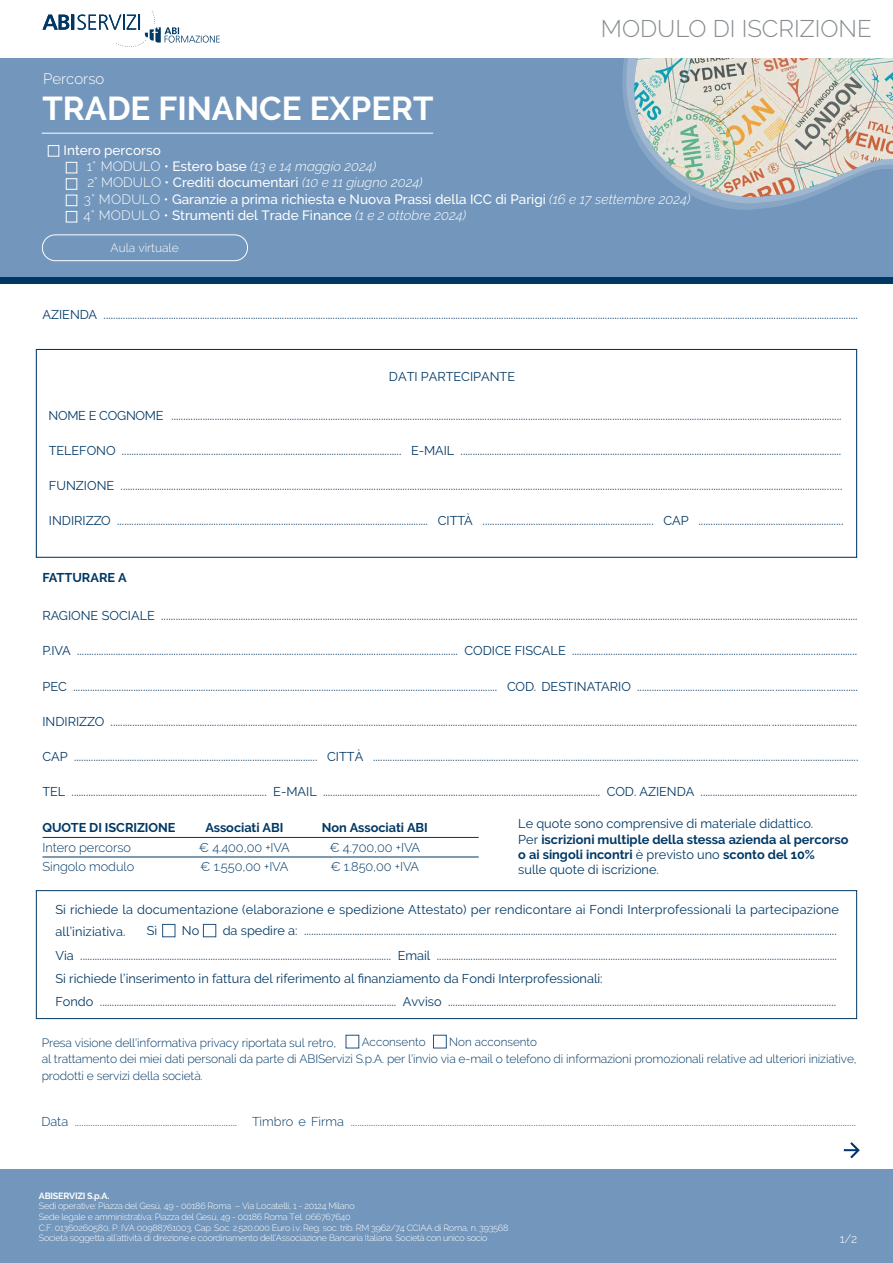
<style>
.page{position:relative;width:893px;height:1263px;background:#fff}
.page>*{position:absolute;margin:0;border:0;box-sizing:border-box;transform-origin:0 0}
.t1{font:700 33px "Raleway";color:#fff}
.t2{font:300 24px "Raleway";color:#868c90}
.t3{font:300 15px "Raleway";color:#fff}
.t4{font:500 13.5px/16.4px "Raleway";color:#fff}
.t5{font:12.75px/23.5px "Raleway";color:#003865}
.t6{font:300 12.75px "Raleway";letter-spacing:-.005em;color:#003865}
.t7{font:12.75px "Raleway";letter-spacing:-.02em;color:#003865}
.t8{font:700 12.75px "Raleway";letter-spacing:-.005em;color:#003865}
.t9{font:300 12px/16.5px "Raleway";letter-spacing:-.01em;color:#003865}
.t10{font:300 12px "Raleway";color:#fff}
.t11{font:300 11.7px "Raleway";color:#003865}
.t12{font:300 9px/10.6px "Raleway";letter-spacing:-.025em;color:#fff}
.t13{font:700 9px "Raleway";letter-spacing:-.025em;color:#fff}
.s1{font-weight:300}
.s2{font-weight:300;font-style:italic}
.s3{font-weight:700}
</style>
<div class="page">
<div style="left:0;top:57px;width:893px;height:223px;background:#7296bc"></div>
<svg style="left:716px;top:205px;width:67px;height:5px"></svg>
<svg style="left:700px;top:199px;width:105px;height:6px"></svg>
<svg style="left:622px;top:57px;width:9px;height:71px"></svg>
<img style="left:631px;top:57px;width:262px;height:142px">
<div style="left:0;top:277px;width:893px;height:7px;background:#003865"></div>
<div style="left:162px;top:924px;width:13px;height:13px;border:1px solid #215380"></div>
<div style="left:203px;top:924px;width:13px;height:13px;border:1px solid #215380"></div>
<div style="left:36px;top:890px;width:821px;height:129px;border:1px solid #003865"></div>
<div style="left:0;top:1169px;width:893px;height:94px;background:#7296bc"></div>
<div style="left:36px;top:349px;width:821px;height:209px;border:1px solid #003865"></div>
<div style="left:433px;top:1035px;width:13px;height:13px;background:#fff;border:1px solid #215380"></div>
<div style="left:42px;top:235px;width:206px;height:26px;border:1px solid #fff;border-radius:13px"></div>
<hr style="left:42px;top:133px;width:391px;height:1px;background:#fff">
<hr style="left:43px;top:837px;width:436px;height:1px;background:#003865">
<hr style="left:43px;top:857px;width:436px;height:1px;background:#003865">
<div style="left:48px;top:145px;width:11px;height:12px;border:1px solid #fff"></div>
<div style="left:66px;top:162px;width:11px;height:11px;border:1px solid #fff"></div>
<div style="left:66px;top:178px;width:11px;height:12px;border:1px solid #fff"></div>
<div style="left:66px;top:195px;width:11px;height:11px;border:1px solid #fff"></div>
<div style="left:66px;top:211px;width:11px;height:11px;border:1px solid #fff"></div>
<svg style="left:43px;top:11px;width:177px;height:36px"></svg>
<svg style="left:844px;top:1142px;width:16px;height:16px"></svg>
<p class="t3" style="left:43px;top:70px;width:63px">Percorso</p>
<h2 class="t2" style="left:601px;top:15px;width:272px">MODULO DI ISCRIZIONE</h2>
<h1 class="t1" style="left:42px;top:90px;width:393px">TRADE FINANCE EXPERT</h1>
<p class="t4" style="left:84px;top:142px;width:608px;text-indent:-20px">Intero percorso<br><span class="s1">1° MODULO •</span> Estero base <span class="s2">(13 e 14 maggio 2024)<br></span><span class="s1">2° MODULO •</span> Crediti documentari <span class="s2">(10 e 11 giugno 2024)<br></span><span class="s1">3° MODULO •</span> Garanzie a prima richiesta e Nuova Prassi della ICC di Parigi <span class="s2">(16 e 17 settembre 2024)<br></span><span class="s1">4° MODULO •</span> Strumenti del Trade Finance <span class="s2">(1 e 2 ottobre 2024)</span></p>
<p class="t10" style="left:111px;top:241px;width:70px">Aula virtuale</p>
<p class="t5" style="left:42px;top:303px;width:817px">AZIENDA .........................................................................................................................................................................................................................................................................................................................</p>
<p class="t5" style="left:389px;top:365px;width:128px">DATI PARTECIPANTE</p>
<p class="t7" style="left:48px;top:408px;width:795px">NOME E COGNOME ......................................................................................................................................................................................................................................................................................</p>
<p class="t5" style="left:49px;top:439px;width:794px">TELEFONO .................................................................................................................... E-MAIL ..............................................................................................................................................................</p>
<p class="t5" style="left:49px;top:474px;width:795px">FUNZIONE ...........................................................................................................................................................................................................................................................................................................</p>
<p class="t5" style="left:49px;top:509px;width:796px">INDIRIZZO ................................................................................................................................. CITTÀ ....................................................................... CAP ............................................................</p>
<p class="t8" style="left:42px;top:570px;width:86px">FATTURARE A</p>
<p class="t5" style="left:42px;top:604px;width:817px">RAGIONE SOCIALE .................................................................................................................................................................................................................................................................................................</p>
<p class="t5" style="left:42px;top:639px;width:816px">P.IVA .............................................................................................................................................................. CODICE FISCALE ......................................................................................................................</p>
<p class="t5" style="left:42px;top:674px;width:817px">PEC ................................................................................................................................................................................ COD. DESTINATARIO ...........................................................................................</p>
<p class="t5" style="left:42px;top:709px;width:816px">INDIRIZZO .....................................................................................................................................................................................................................................................................................................................</p>
<p class="t5" style="left:42px;top:745px;width:817px">CAP ..................................................................................................... CITTÀ .........................................................................................................................................................................................................</p>
<p class="t5" style="left:42px;top:780px;width:816px">TEL ................................................................................. E-MAIL ................................................................................................................... COD. AZIENDA .................................................................</p>
<p class="t8" style="left:43px;top:820px;width:134px">QUOTE DI ISCRIZIONE</p>
<p class="t8" style="left:205px;top:820px;width:80px">Associati ABI</p>
<p class="t8" style="left:322px;top:820px;width:108px">Non Associati ABI</p>
<p class="t6" style="left:43px;top:840px;width:90px">Intero percorso</p>
<p class="t6" style="left:199px;top:840px;width:92px">€ 4.400,00 +IVA</p>
<p class="t6" style="left:329px;top:840px;width:92px">€ 4.700,00 +IVA</p>
<p class="t6" style="left:43px;top:859px;width:93px">Singolo modulo</p>
<p class="t6" style="left:200px;top:859px;width:90px">€ 1.550,00 +IVA</p>
<p class="t6" style="left:330px;top:859px;width:90px">€ 1.850,00 +IVA</p>
<p class="t5" style="left:518px;top:816px;width:332px;line-height:15.3px">Le quote sono comprensive di materiale didattico.<br>Per <span class="s3">iscrizioni multiple della stessa azienda al percorso o ai singoli incontri</span> è previsto uno <span class="s3">sconto del 10%<br></span>sulle quote di iscrizione.</p>
<p class="t5" style="left:55px;top:898px;width:785px;line-height:21.6px">Si richiede la documentazione (elaborazione e spedizione Attestato) per rendicontare ai Fondi Interprofessionali la partecipazione all’iniziativa.</p>
<p class="t5" style="left:55px;top:919px;width:783px;text-indent:167px">da spedire a: .............................................................................................................................................................................................................................<br>Via ................................................................................................................................. Email ......................................................................................................................................................................<br>Si richiede l’inserimento in fattura del riferimento al finanziamento da Fondi Interprofessionali:<br>Fondo ........................................................................................................................... Avviso .................................................................................................................................................................</p>
<p class="t9" style="left:42px;top:1034px;width:816px">Presa visione dell'informativa privacy riportata sul retro,<br>al trattamento dei miei dati personali da parte di ABIServizi S.p.A. per l'invio via e-mail o telefono di informazioni promozionali relative ad ulteriori iniziative, prodotti e servizi della società.</p>
<p class="t5" style="left:147px;top:919px;width:12px">Sì</p>
<p class="t5" style="left:182px;top:919px;width:19px">No</p>
<p class="t11" style="left:362px;top:1035px;width:65px">Acconsento</p>
<p class="t11" style="left:449px;top:1035px;width:89px">Non acconsento</p>
<p class="t6" style="left:41px;top:1114px;width:816px">Data ........................................................................ Timbro e Firma ................................................................................................................................................................................................................................</p>
<p class="t13" style="left:39px;top:1190px;width:72px">ABISERVIZI S.p.A.</p>
<p class="t12" style="left:39px;top:1201px;width:471px">Sedi operative: Piazza del Gesù, 49 - 00186 Roma – Via Locatelli, 1 - 20124 Milano<br>Sede legale e amministrativa: Piazza del Gesù, 49 - 00186 Roma Tel. 066767640<br>C.F. 01360260580, P. IVA 00988761003, Cap. Soc. 2.520.000 Euro i.v. Reg. soc. trib. RM 3962/74 CCIAA di Roma, n. 393568<br>Società soggetta all’attività di direzione e coordinamento dell’Associazione Bancaria Italiana. Società con unico socio</p>
<p class="t10" style="left:840px;top:1232px;width:19px">1/2</p>
</div>
